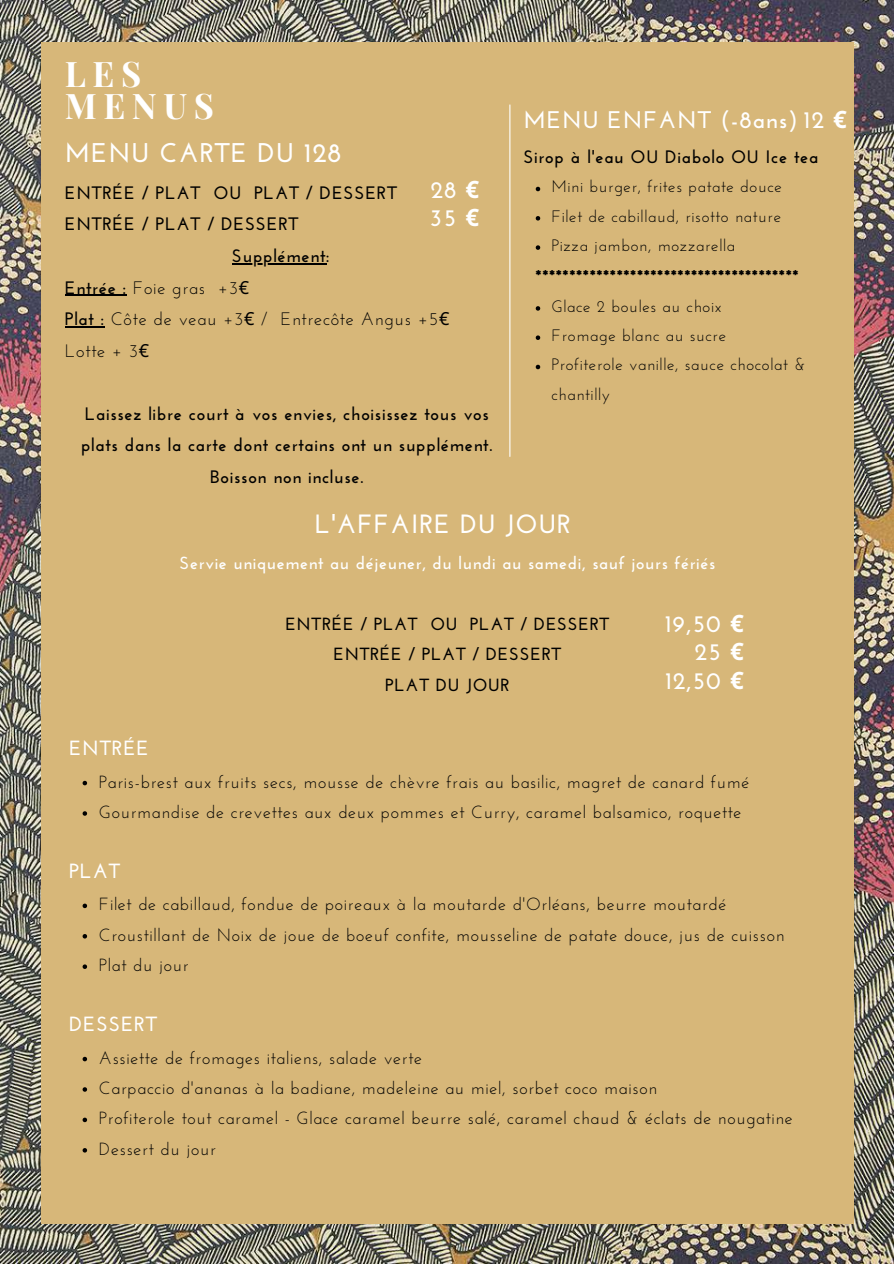
<style>
.page{position:relative;width:894px;height:1264px;background:#fff}
.page>*{position:absolute;margin:0;border:0;box-sizing:border-box;transform-origin:0 0}
.t1{font:700 34.5px/31.5px "Playfair Display SC";letter-spacing:.19em;color:#fff}
.t2{font:700 27px "Josefin Sans";letter-spacing:.04em;color:#fff}
.t3{font:700 26.4px "Josefin Sans";letter-spacing:.04em;color:#fff}
.t4{font:700 24px/28.5px "Josefin Sans";letter-spacing:.04em;color:#fff}
.t5{font:700 20.55px "Josefin Sans";letter-spacing:.04em;color:#fff}
.t6{font:700 18px/31.5px "Josefin Sans";letter-spacing:.04em;color:#000;text-align:center}
.t7{font:18px "Josefin Sans";letter-spacing:.04em;color:#000}
.t8{font:17.55px/30.5px "Josefin Sans";letter-spacing:.04em;color:#000}
.t9{font:700 17.55px "Josefin Sans";letter-spacing:.04em;color:#fff}
.t10{font:700 17.55px/30.5px "Josefin Sans";letter-spacing:.04em;color:#000;text-align:center}
.t11{font:16.5px/29.2px "Josefin Sans";letter-spacing:.04em;color:#000;text-align:justify}
.s1{font-weight:700}
.s2{font-family:"Noto Sans"}
</style>
<div class="page">
<img style="left:0;top:0;width:893px;height:1263px">
<div style="left:41px;top:42px;width:812px;height:1181px;background:#d7b779"></div>
<hr style="left:232px;top:263px;width:94px;height:1px;background:#000">
<hr style="left:65px;top:295px;width:62px;height:1px;background:#000">
<hr style="left:65px;top:326px;width:40px;height:1px;background:#000">
<hr style="left:509px;top:105px;width:1px;height:351px;background:#fff">
<svg style="left:535px;top:187px;width:5px;height:4px"></svg>
<svg style="left:535px;top:216px;width:5px;height:4px"></svg>
<svg style="left:535px;top:245px;width:5px;height:5px"></svg>
<svg style="left:535px;top:306px;width:5px;height:5px"></svg>
<svg style="left:535px;top:335px;width:5px;height:5px"></svg>
<svg style="left:535px;top:365px;width:5px;height:4px"></svg>
<svg style="left:83px;top:780px;width:4px;height:5px"></svg>
<svg style="left:83px;top:811px;width:4px;height:4px"></svg>
<svg style="left:83px;top:903px;width:4px;height:5px"></svg>
<svg style="left:83px;top:934px;width:4px;height:4px"></svg>
<svg style="left:83px;top:964px;width:4px;height:4px"></svg>
<svg style="left:83px;top:1056px;width:4px;height:5px"></svg>
<svg style="left:83px;top:1087px;width:4px;height:4px"></svg>
<svg style="left:83px;top:1117px;width:4px;height:5px"></svg>
<svg style="left:83px;top:1148px;width:4px;height:4px"></svg>
<h1 class="t1" style="left:65px;top:57px;width:150px">LES<br>MENUS</h1>
<h2 class="t2" style="left:65px;top:141px;width:278px">MENU CARTE DU 128</h2>
<p class="t6" style="left:65px;top:179px;width:333px">ENTRÉE / PLAT OU PLAT / DESSERT</p>
<p class="t6" style="left:65px;top:210px;width:235px">ENTRÉE / PLAT / DESSERT</p>
<p class="t6" style="left:232px;top:242px;width:99px">Supplément:</p>
<p class="t7" style="left:65px;top:280px;width:185px"><span class="s1">Entrée :</span> Foie gras +3<span class="s2">€</span></p>
<p class="t7" style="left:65px;top:311px;width:386px"><span class="s1">Plat :</span> Côte de veau +3<span class="s2">€</span> / Entrecôte Angus +5<span class="s2">€</span></p>
<p class="t7" style="left:65px;top:343px;width:86px">Lotte + 3<span class="s2">€</span></p>
<h3 class="t4" style="left:523px;top:108px;width:325px">MENU ENFANT (-8ans) 12 <span class="s2">€</span></h3>
<p class="t6" style="left:523px;top:143px;width:296px">Sirop à l'eau OU Diabolo OU Ice tea</p>
<h3 class="t4" style="left:430px;top:178px;width:51px;line-height:27.8px">28 <span class="s2">€<br></span>35 <span class="s2">€</span></h3>
<p class="t11" style="left:551px;top:174px;width:232px">Mini burger, frites patate douce Filet de cabillaud, risotto nature Pizza jambon, mozzarella</p>
<p class="t6" style="left:535px;top:262px;width:264px">***************************************</p>
<p class="t11" style="left:551px;top:293px;width:256px;text-align:left">Glace 2 boules au choix<br>Fromage blanc au sucre<br>Profiterole vanille, sauce chocolat &amp; chantilly</p>
<p class="t6" style="left:81px;top:399px;width:412px">Laissez libre court à vos envies, choisissez tous vos plats dans la carte dont certains ont un supplément.<br>Boisson non incluse.</p>
<h3 class="t3" style="left:314px;top:513px;width:257px">L'AFFAIRE DU JOUR</h3>
<p class="t9" style="left:179px;top:556px;width:537px">Servie uniquement au déjeuner, du lundi au samedi, sauf jours fériés</p>
<p class="t5" style="left:69px;top:739px;width:81px">ENTRÉE</p>
<p class="t10" style="left:285px;top:610px;width:325px">ENTRÉE / PLAT OU PLAT / DESSERT<br>ENTRÉE / PLAT / DESSERT<br>PLAT DU JOUR</p>
<h3 class="t4" style="left:665px;top:612px;width:80px;text-align:right">19,50 <span class="s2">€<br></span>25 <span class="s2">€<br></span>12,50 <span class="s2">€</span></h3>
<p class="t8" style="left:99px;top:768px;width:651px">Paris-brest aux fruits secs, mousse de chèvre frais au basilic, magret de canard fumé<br>Gourmandise de crevettes aux deux pommes et Curry, caramel balsamico, roquette</p>
<p class="t5" style="left:69px;top:862px;width:53px">PLAT</p>
<p class="t8" style="left:99px;top:890px;width:686px">Filet de cabillaud, fondue de poireaux à la moutarde d'Orléans, beurre moutardé<br>Croustillant de Noix de joue de boeuf confite, mousseline de patate douce, jus de cuisson<br>Plat du jour</p>
<p class="t5" style="left:69px;top:1015px;width:89px">DESSERT</p>
<p class="t8" style="left:99px;top:1043px;width:695px">Assiette de fromages italiens, salade verte<br>Carpaccio d'ananas à la badiane, madeleine au miel, sorbet coco maison<br>Profiterole tout caramel - Glace caramel beurre salé, caramel chaud &amp; éclats de nougatine Dessert du jour</p>
</div>
